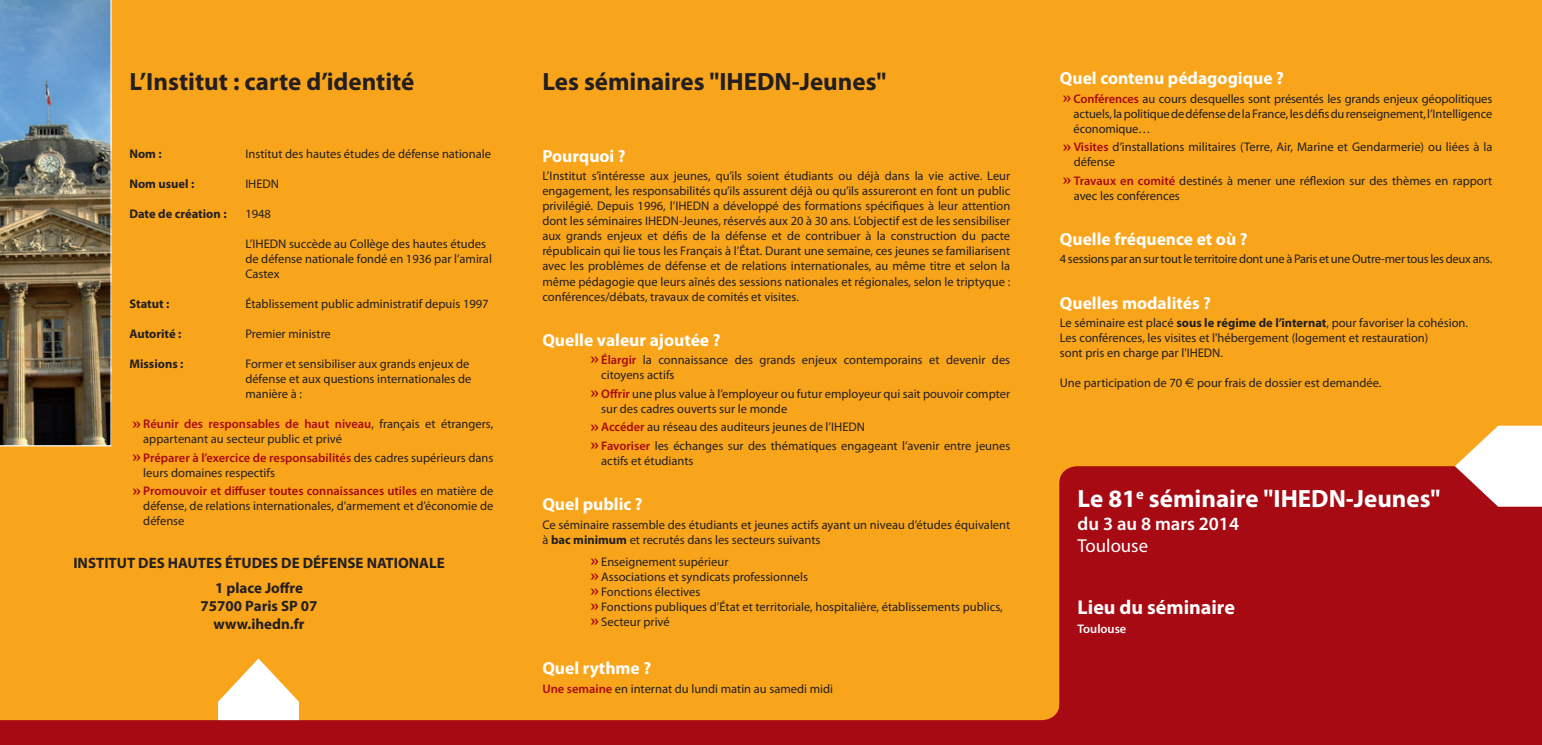
<style>
.page{position:relative;width:1542px;height:745px;background:#fff}
.page>*{position:absolute;margin:0;border:0;box-sizing:border-box;transform-origin:0 0}
.t1{font:700 25px "Myriad Pro";color:#231f20}
.t2{font:700 25px "Myriad Pro";color:#fff}
.t3{font:700 20px "Myriad Pro";color:#fff}
.t4{font:600 18.75px "Myriad Pro";color:#fff}
.t5{font:18.75px "Myriad Pro";color:#fff}
.t6{font:700 17.5px "Myriad Pro";color:#fff}
.t7{font:700 15px/25.1px "Myriad Pro";color:#231f20;text-align:center}
.t8{font:12.5px/15px "Myriad Pro";color:#231f20}
.t9{font:12.5px "Myriad Pro";letter-spacing:-.02em;color:#231f20}
.t10{font:700 12.5px "Myriad Pro";color:#231f20}
.t11{font:600 12.5px "Myriad Pro";color:#fff}
.s1{font-family:"Bienvenue Picto";font-size:15px;color:#a70a12}
.s2{font-weight:600;color:#a70a12}
.s3{font-weight:700}
.s4{font-family:"Euro Sans"}
</style>
<div class="page">
<div style="left:0;top:0;width:1541px;height:744px;background:#f9a51b"></div>
<div style="left:1059px;top:466px;width:482px;height:190px;background:#a70a12"></div>
<svg style="left:1454px;top:425px;width:87px;height:81px;background:#f3d3c1"></svg>
<img style="left:0;top:0;width:112px;height:446px">
<svg style="left:0;top:656px;width:1541px;height:88px"></svg>
<h1 class="t1" style="left:129px;top:65px;width:286px">L’Institut : carte d’identité</h1>
<p class="t10" style="left:129px;top:145px;width:34px">Nom :</p>
<p class="t8" style="left:245px;top:146px;width:247px">Institut des hautes études de défense nationale</p>
<p class="t10" style="left:129px;top:175px;width:66px">Nom usuel :</p>
<p class="t8" style="left:245px;top:176px;width:35px">IHEDN</p>
<p class="t10" style="left:129px;top:205px;width:99px">Date de création :</p>
<p class="t8" style="left:245px;top:206px;width:27px">1948</p>
<p class="t8" style="left:245px;top:236px;width:248px">L’IHEDN succède au Collège des hautes études de défense nationale fondé en 1936 par l’amiral<br>Castex</p>
<p class="t10" style="left:129px;top:295px;width:42px">Statut :</p>
<p class="t8" style="left:245px;top:296px;width:245px">Établissement public administratif depuis 1997</p>
<p class="t10" style="left:129px;top:325px;width:54px">Autorité :</p>
<p class="t8" style="left:245px;top:326px;width:87px">Premier ministre</p>
<p class="t10" style="left:129px;top:355px;width:56px">Missions :</p>
<p class="t8" style="left:245px;top:356px;width:228px">Former et sensibiliser aux grands enjeux de défense et aux questions internationales de manière à :</p>
<p class="t8" style="left:143px;top:416px;width:351px;text-indent:-14px"><span class="s1">I</span><span class="s2">Réunir des responsables de haut niveau</span>, français et étrangers, appartenant au secteur public et privé</p>
<p class="t8" style="left:143px;top:449px;width:351px;text-indent:-14px"><span class="s1">I</span><span class="s2">Préparer à l’exercice de responsabilités</span> des cadres supérieurs dans leurs domaines respectifs</p>
<p class="t8" style="left:143px;top:483px;width:351px;text-align:justify;text-indent:-14px"><span class="s1">I</span><span class="s2">Promouvoir et diffuser toutes connaissances utiles</span> en matière de défense, de relations internationales, d’armement et d’économie de défense</p>
<p class="t7" style="left:73px;top:549px;width:373px">INSTITUT DES HAUTES ÉTUDES DE DÉFENSE NATIONALE<br>1 place Joffre</p>
<p class="t7" style="left:201px;top:596px;width:118px;line-height:18px">75700 Paris SP 07 www.ihedn.fr</p>
<h1 class="t1" style="left:542px;top:65px;width:345px">Les séminaires "IHEDN-Jeunes"</h1>
<h3 class="t6" style="left:542px;top:144px;width:85px">Pourquoi ?</h3>
<p class="t8" style="left:542px;top:168px;width:469px;text-align:justify">L’Institut s’intéresse aux jeunes, qu’ils soient étudiants ou déjà dans la vie active. Leur engagement, les responsabilités qu’ils assurent déjà ou qu’ils assureront en font un public privilégié. Depuis 1996, l’IHEDN a développé des formations spécifiques à leur attention dont les séminaires IHEDN-Jeunes, réservés aux 20 à 30 ans. L’objectif est de les sensibiliser aux grands enjeux et défis de la défense et de contribuer à la construction du pacte républicain qui lie tous les Français à l’État. Durant une semaine, ces jeunes se familiarisent avec les problèmes de défense et de relations internationales, au même titre et selon la même pédagogie que leurs aînés des sessions nationales et régionales, selon le triptyque : conférences/débats, travaux de comités et visites.</p>
<h3 class="t6" style="left:542px;top:328px;width:180px">Quelle valeur ajoutée ?</h3>
<p class="t8" style="left:601px;top:352px;width:410px;text-indent:-14px"><span class="s1">I</span><span class="s2">Élargir</span> la connaissance des grands enjeux contemporains et devenir des citoyens actifs</p>
<p class="t8" style="left:601px;top:385px;width:410px;text-indent:-14px"><span class="s1">I</span><span class="s2">Offrir</span> une plus value à l’employeur ou futur employeur qui sait pouvoir compter sur des cadres ouverts sur le monde</p>
<p class="t8" style="left:587px;top:417px;width:424px;line-height:18.5px"><span class="s1">I</span><span class="s2">Accéder</span> au réseau des auditeurs jeunes de l’IHEDN<br><span class="s1">I</span><span class="s2">Favoriser</span> les échanges sur des thématiques engageant l’avenir entre jeunes</p>
<p class="t8" style="left:601px;top:452px;width:94px">actifs et étudiants</p>
<h3 class="t6" style="left:542px;top:492px;width:102px">Quel public ?</h3>
<p class="t8" style="left:542px;top:516px;width:469px">Ce séminaire rassemble des étudiants et jeunes actifs ayant un niveau d’études équivalent à <span class="s3">bac minimum</span> et recrutés dans les secteurs suivants</p>
<p class="t8" style="left:587px;top:553px;width:417px"><span class="s1">I</span>Enseignement supérieur<br><span class="s1">I</span>Associations et syndicats professionnels<br><span class="s1">I</span>Fonctions électives<br><span class="s1">I</span>Fonctions publiques d’État et territoriale, hospitalière, établissements publics, <span class="s1">I</span>Secteur privé</p>
<h3 class="t6" style="left:542px;top:656px;width:110px">Quel rythme ?</h3>
<p class="t8" style="left:542px;top:680px;width:292px"><span class="s2">Une semaine</span> en internat du lundi matin au samedi midi</p>
<h3 class="t6" style="left:1059px;top:67px;width:225px">Quel contenu pédagogique ?</h3>
<p class="t8" style="left:1073px;top:91px;width:420px;text-align:justify;text-indent:-14px"><span class="s1">I</span><span class="s2">Conférences</span> au cours desquelles sont présentés les grands enjeux géopolitiques actuels, la politique de défense de la France, les défis du renseignement, l’Intelligence économique…</p>
<p class="t8" style="left:1073px;top:139px;width:420px;text-indent:-14px"><span class="s1">I</span><span class="s2">Visites</span> d’installations militaires (Terre, Air, Marine et Gendarmerie) ou liées à la défense</p>
<p class="t8" style="left:1073px;top:173px;width:420px;text-indent:-14px"><span class="s1">I</span><span class="s2">Travaux en comité</span> destinés à mener une réflexion sur des thèmes en rapport avec les conférences</p>
<h3 class="t6" style="left:1059px;top:227px;width:189px">Quelle fréquence et où ?</h3>
<p class="t9" style="left:1059px;top:251px;width:434px">4 sessions par an sur tout le territoire dont une à Paris et une Outre-mer tous les deux ans.</p>
<h3 class="t6" style="left:1059px;top:291px;width:153px">Quelles modalités ?</h3>
<p class="t8" style="left:1059px;top:315px;width:410px">Le séminaire est placé <span class="s3">sous le régime de l’internat</span>, pour favoriser la cohésion.<br>Les conférences, les visites et l'hébergement (logement et restauration)<br>sont pris en charge par l'IHEDN.</p>
<p class="t8" style="left:1059px;top:375px;width:323px">Une participation de 70 <span class="s4">$</span> pour frais de dossier est demandée.</p>
<h1 class="t2" style="left:1077px;top:482px;width:364px">Le 81<sup>e</sup> séminaire "IHEDN-Jeunes"</h1>
<h3 class="t4" style="left:1077px;top:511px;width:163px">du 3 au 8 mars 2014</h3>
<h3 class="t5" style="left:1077px;top:534px;width:72px">Toulouse</h3>
<h2 class="t3" style="left:1077px;top:593px;width:159px">Lieu du séminaire</h2>
<p class="t11" style="left:1077px;top:620px;width:50px">Toulouse</p>
</div>
